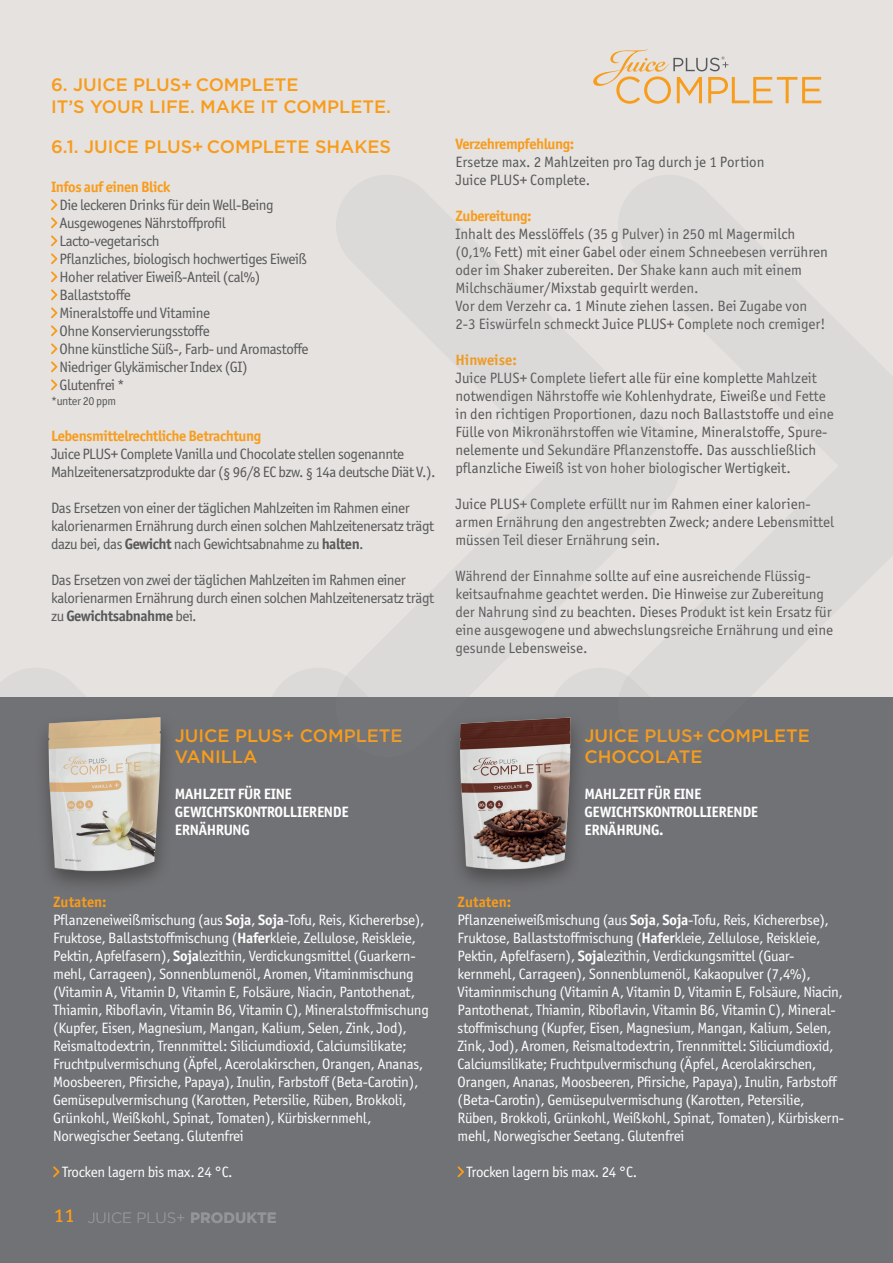
<style>
.page{position:relative;width:893px;height:1263px;background:#e5e2df}
.page>*{position:absolute;margin:0;border:0;box-sizing:border-box;transform-origin:0 0}
.t1{font:500 18px/21.6px "Gotham";color:#f89c1c}
.t2{font:15px/18px "Officina Sans ITC Pro";letter-spacing:-.02em;color:#fff}
.t3{font:15px/18px "Officina Sans ITC Pro";color:#57585a}
.t4{font:15px/18px "Officina Sans ITC Pro";letter-spacing:-.03em;color:#57585a}
.t5{font:700 15px/18px "Officina Sans ITC Pro";letter-spacing:-.02em;color:#fff}
.t6{font:700 15px "Officina Sans ITC Pro";letter-spacing:-.03em;color:#f89c1c}
.t7{font:700 15px "Officina Sans ITC Pro";color:#f89c1c}
.t8{font:300 14.85px "Gotham";color:#939598}
.t9{font:12px "Officina Sans ITC Pro";letter-spacing:-.03em;color:#57585a}
.s1{font-weight:700}
.s2{font-weight:700;color:#f89c1c}
.s3{font-family:"Officina Sans ITC Pro";font-weight:400;font-size:19.2px;color:#f89c1c}
</style>
<div class="page">
<svg style="left:51px;top:199px;width:6px;height:11px"></svg>
<svg style="left:51px;top:217px;width:6px;height:11px"></svg>
<svg style="left:51px;top:235px;width:6px;height:11px"></svg>
<svg style="left:51px;top:253px;width:6px;height:11px"></svg>
<svg style="left:51px;top:271px;width:6px;height:11px"></svg>
<svg style="left:51px;top:289px;width:6px;height:11px"></svg>
<svg style="left:51px;top:307px;width:6px;height:11px"></svg>
<svg style="left:51px;top:325px;width:6px;height:11px"></svg>
<svg style="left:51px;top:343px;width:6px;height:11px"></svg>
<svg style="left:51px;top:361px;width:6px;height:11px"></svg>
<svg style="left:51px;top:379px;width:6px;height:11px"></svg>
<svg style="left:593px;top:49px;width:228px;height:55px"></svg>
<div style="left:0;top:697px;width:893px;height:566px;background:#717275"></div>
<svg style="left:53px;top:1166px;width:7px;height:11px"></svg>
<svg style="left:457px;top:1166px;width:7px;height:11px"></svg>
<img style="left:45px;top:717px;width:121px;height:167px">
<img style="left:456px;top:758px;width:120px;height:125px">
<svg style="left:337px;top:676px;width:313px;height:82px"></svg>
<p class="t1" style="left:51px;top:74px;width:342px">6. JUICE PLUS+ COMPLETE<br>IT’S YOUR LIFE. MAKE IT COMPLETE.</p>
<p class="t1" style="left:51px;top:135px;width:342px">6.1. JUICE PLUS+ COMPLETE SHAKES</p>
<p class="t6" style="left:51px;top:178px;width:121px">Infos auf einen Blick</p>
<p class="t4" style="left:60px;top:196px;width:250px">Die leckeren Drinks für dein Well-Being<br>Ausgewogenes Nährstoffprofil<br>Lacto-vegetarisch<br>Pflanzliches, biologisch hochwertiges Eiweiß<br>Hoher relativer Eiweiß-Anteil (cal%)<br>Ballaststoffe<br>Mineralstoffe und Vitamine<br>Ohne Konservierungsstoffe<br>Ohne künstliche Süß-, Farb- und Aromastoffe<br>Niedriger Glykämischer Index (GI)<br>Glutenfrei *</p>
<p class="t9" style="left:51px;top:393px;width:67px">*unter 20 ppm</p>
<p class="t6" style="left:51px;top:426px;width:212px">Lebensmittelrechtliche Betrachtung</p>
<p class="t4" style="left:51px;top:444px;width:386px">Juice PLUS+ Complete Vanilla und Chocolate stellen sogenannte<br>Mahlzeitenersatzprodukte dar (§ 96/8 EC bzw. § 14a deutsche Diät V.).</p>
<p class="t4" style="left:51px;top:498px;width:385px">Das Ersetzen von einer der täglichen Mahlzeiten im Rahmen einer kalorienarmen Ernährung durch einen solchen Mahlzeitenersatz trägt dazu bei, das <span class="s1">Gewicht</span> nach Gewichtsabnahme zu <span class="s1">halten</span>.</p>
<p class="t4" style="left:51px;top:570px;width:385px">Das Ersetzen von zwei der täglichen Mahlzeiten im Rahmen einer kalorienarmen Ernährung durch einen solchen Mahlzeitenersatz trägt zu <span class="s1">Gewichtsabnahme</span> bei.</p>
<p class="t6" style="left:455px;top:135px;width:120px">Verzehrempfehlung:</p>
<p class="t3" style="left:455px;top:153px;width:310px">Ersetze max. 2 Mahlzeiten pro Tag durch je 1 Portion<br>Juice PLUS+ Complete.</p>
<p class="t6" style="left:455px;top:207px;width:78px">Zubereitung:</p>
<p class="t3" style="left:455px;top:225px;width:374px">Inhalt des Messlöffels (35 g Pulver) in 250 ml Magermilch (0,1% Fett) mit einer Gabel oder einem Schneebesen verrühren oder im Shaker zubereiten. Der Shake kann auch mit einem Milchschäumer/Mixstab gequirlt werden.<br>Vor dem Verzehr ca. 1 Minute ziehen lassen. Bei Zugabe von 2-3 Eiswürfeln schmeckt Juice PLUS+ Complete noch cremiger!</p>
<p class="t7" style="left:455px;top:351px;width:63px">Hinweise:</p>
<p class="t3" style="left:455px;top:369px;width:380px">Juice PLUS+ Complete liefert alle für eine komplette Mahlzeit notwendigen Nährstoffe wie Kohlenhydrate, Eiweiße und Fette in den richtigen Proportionen, dazu noch Ballaststoffe und eine Fülle von Mikronährstoffen wie Vitamine, Mineralstoffe, Spure&shy;nelemente und Sekundäre Pflanzenstoffe. Das ausschließlich pflanzliche Eiweiß ist von hoher biologischer Wertigkeit.</p>
<p class="t3" style="left:455px;top:495px;width:380px">Juice PLUS+ Complete erfüllt nur im Rahmen einer kalorien&shy;armen Ernährung den angestrebten Zweck; andere Lebensmittel müssen Teil dieser Ernährung sein.</p>
<p class="t3" style="left:455px;top:567px;width:379px">Während der Einnahme sollte auf eine ausreichende Flüssig&shy;keitsaufnahme geachtet werden. Die Hinweise zur Zubereitung der Nahrung sind zu beachten. Dieses Produkt ist kein Ersatz für eine ausgewogene und abwechslungsreiche Ernährung und eine gesunde Lebensweise.</p>
<p class="t1" style="left:175px;top:724px;width:229px">JUICE PLUS+ COMPLETE<br>VANILLA</p>
<p class="t5" style="left:175px;top:785px;width:175px">MAHLZEIT FÜR EINE<br>GEWICHTSKONTROLLIERENDE<br>ERNÄHRUNG</p>
<p class="t2" style="left:53px;top:893px;width:377px"><span class="s2">Zutaten:<br></span>Pflanzeneiweißmischung (aus <span class="s1">Soja</span>, <span class="s1">Soja</span>-Tofu, Reis, Kichererbse), Fruktose, Ballaststoffmischung (<span class="s1">Hafer</span>kleie, Zellulose, Reiskleie, Pektin, Apfelfasern), <span class="s1">Soja</span>lezithin, Verdickungsmittel (Guarkern&shy;mehl, Carrageen), Sonnenblumenöl, Aromen, Vitaminmischung (Vitamin A, Vitamin D, Vitamin E, Folsäure, Niacin, Pantothenat, Thiamin, Riboflavin, Vitamin B6, Vitamin C), Mineralstoffmischung (Kupfer, Eisen, Magnesium, Mangan, Kalium, Selen, Zink, Jod), Reismaltodextrin, Trennmittel: Siliciumdioxid, Calciumsilikate; Fruchtpulvermischung (Äpfel, Acerolakirschen, Orangen, Ananas, Moosbeeren, Pfirsiche, Papaya), Inulin, Farbstoff (Beta-Carotin), Gemüsepulvermischung (Karotten, Petersilie, Rüben, Brokkoli, Grünkohl, Weißkohl, Spinat, Tomaten), Kürbiskernmehl, Norwegischer Seetang. Glutenfrei</p>
<p class="t2" style="left:62px;top:1163px;width:172px">Trocken lagern bis max. 24 °C.</p>
<p class="t8" style="left:54px;top:1208px;width:224px"><span class="s3">11</span> JUICE PLUS+ <span class="s1">PRODUKTE</span></p>
<p class="t1" style="left:584px;top:724px;width:227px">JUICE PLUS+ COMPLETE<br>CHOCOLATE</p>
<p class="t5" style="left:584px;top:785px;width:175px">MAHLZEIT FÜR EINE<br>GEWICHTSKONTROLLIERENDE<br>ERNÄHRUNG.</p>
<p class="t2" style="left:458px;top:893px;width:388px"><span class="s2">Zutaten:<br></span>Pflanzeneiweißmischung (aus <span class="s1">Soja</span>, <span class="s1">Soja</span>-Tofu, Reis, Kichererbse), Fruktose, Ballaststoffmischung (<span class="s1">Hafer</span>kleie, Zellulose, Reiskleie, Pektin, Apfelfasern), <span class="s1">Soja</span>lezithin, Verdickungsmittel (Guar&shy;kernmehl, Carrageen), Sonnenblumenöl, Kakaopulver (7,4%), Vitaminmischung (Vitamin A, Vitamin D, Vitamin E, Folsäure, Niacin, Pantothenat, Thiamin, Riboflavin, Vitamin B6, Vitamin C), Mineral&shy;stoffmischung (Kupfer, Eisen, Magnesium, Mangan, Kalium, Selen, Zink, Jod), Aromen, Reismaltodextrin, Trennmittel: Siliciumdioxid, Calciumsilikate; Fruchtpulvermischung (Äpfel, Acerolakirschen, Orangen, Ananas, Moosbeeren, Pfirsiche, Papaya), Inulin, Farbstoff (Beta-Carotin), Gemüsepulvermischung (Karotten, Petersilie, Rüben, Brokkoli, Grünkohl, Weißkohl, Spinat, Tomaten), Kürbiskern&shy;mehl, Norwegischer Seetang. Glutenfrei</p>
<p class="t2" style="left:466px;top:1163px;width:172px">Trocken lagern bis max. 24 °C.</p>
</div>
